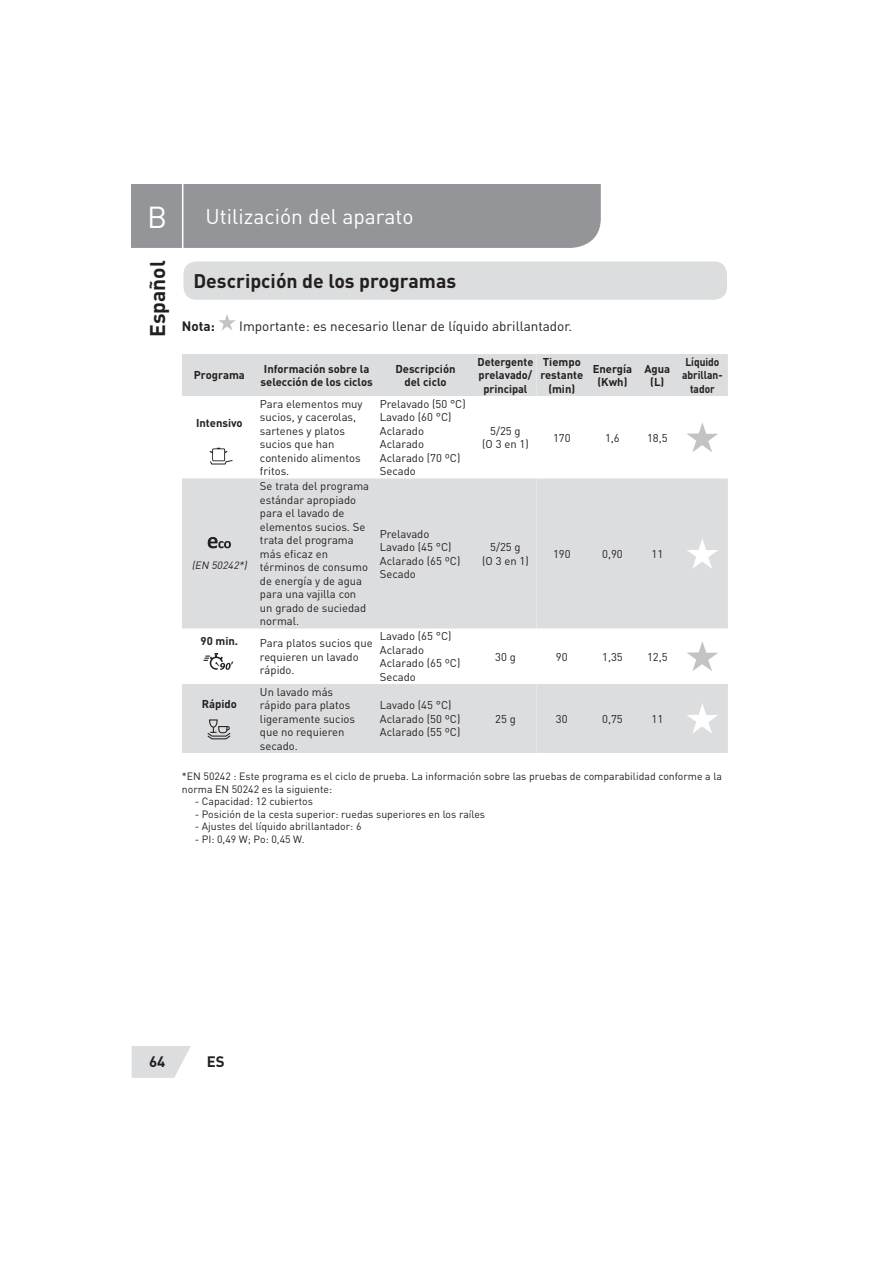
<style>
.page{position:relative;width:893px;height:1263px;background:#fff}
.page>*{position:absolute;margin:0;border:0;box-sizing:border-box;transform-origin:0 0}
.t1{font:30px "DIN Pro";color:#fff}
.t2{font:21px "DIN Pro";color:#fff}
.t3{font:700 21px "DIN Pro";color:#231f20}
.t4{font:700 19.5px "DIN Pro";color:#231f20}
.t5{font:700 15px "DIN Pro";color:#231f20}
.t6{font:13.5px "DIN Pro";color:#231f20}
.t7{font:700 13.5px "DIN Pro";color:#231f20}
.t8{font:11.25px/13.5px "DIN Pro";color:#231f20}
.t9{font:700 11.25px/13.5px "DIN Pro";color:#231f20;text-align:center}
.t10{font:700 11.25px/13.5px "DIN Pro";color:#231f20;text-align:center;scale:.9 1}
.t11{font:10.5px/12.6px "DIN Pro";color:#231f20}
.t12{font:italic 10.5px "DIN Pro";color:#231f20}
</style>
<div class="page">
<svg style="left:132px;top:1046px;width:59px;height:32px;background:#e1e1e2"></svg>
<div style="left:132px;top:185px;width:469px;height:63px;background:#939598"></div>
<hr style="left:182px;top:185px;width:1px;height:71px;background:#fff">
<svg style="left:219px;top:314px;width:17px;height:16px"></svg>
<svg style="left:182px;top:354px;width:354px;height:399px;fill:#dcddde"></svg>
<svg style="left:536px;top:354px;width:192px;height:399px;fill:#dcddde"></svg>
<svg style="left:686px;top:422px;width:32px;height:30px"></svg>
<svg style="left:686px;top:538px;width:32px;height:31px"></svg>
<svg style="left:686px;top:641px;width:32px;height:30px"></svg>
<svg style="left:686px;top:703px;width:32px;height:31px"></svg>
<div style="left:183px;top:261px;width:544px;height:39px;background:#dcddde;border-radius:13px"></div>
<svg style="left:209px;top:448px;width:24px;height:17px"></svg>
<svg style="left:207px;top:719px;width:24px;height:27px"></svg>
<svg style="left:204px;top:653px;width:29px;height:17px"></svg>
<svg style="left:208px;top:537px;width:23px;height:11px"></svg>
<h1 class="t1" style="left:147px;top:206px;width:22px">B</h1>
<h2 class="t3" style="left:150px;top:337px;width:78px;rotate:-90deg">Español</h2>
<h2 class="t2" style="left:206px;top:209px;width:209px">Utilización del aparato</h2>
<h3 class="t4" style="left:193px;top:274px;width:264px">Descripción de los programas</h3>
<p class="t7" style="left:182px;top:321px;width:35px">Nota:</p>
<p class="t6" style="left:239px;top:321px;width:334px">Importante: es necesario llenar de líquido abrillantador.</p>
<p class="t9" style="left:194px;top:370px;width:53px">Programa</p>
<p class="t9" style="left:261px;top:363px;width:114px;text-align:left">Información sobre la selección de los ciclos</p>
<p class="t9" style="left:395px;top:363px;width:62px">Descripción del ciclo</p>
<p class="t9" style="left:478px;top:356px;width:57px">Detergente prelavado/ principal</p>
<p class="t9" style="left:540px;top:356px;width:44px">Tiempo restante (min)</p>
<p class="t9" style="left:593px;top:363px;width:41px">Energía (Kwh)</p>
<p class="t9" style="left:644px;top:363px;width:27px">Agua (L)</p>
<p class="t10" style="left:682px;top:356px;width:47px">Líquido abrillan&shy;tador</p>
<p class="t9" style="left:196px;top:417px;width:48px">Intensivo</p>
<p class="t8" style="left:260px;top:398px;width:104px">Para elementos muy sucios, y cacerolas, sartenes y platos sucios que han contenido alimentos fritos.</p>
<p class="t8" style="left:380px;top:398px;width:88px">Prelavado (50 °C)<br>Lavado (60 °C)<br>Aclarado<br>Aclarado<br>Aclarado (70 ºC)<br>Secado</p>
<p class="t8" style="left:482px;top:425px;width:48px;text-align:center">5/25 g<br>(O 3 en 1)</p>
<p class="t8" style="left:553px;top:432px;width:19px">170</p>
<p class="t8" style="left:605px;top:432px;width:16px">1,6</p>
<p class="t8" style="left:647px;top:432px;width:22px">18,5</p>
<p class="t12" style="left:192px;top:562px;width:59px">(EN 50242*)</p>
<p class="t8" style="left:260px;top:481px;width:111px">Se trata del programa estándar apropiado para el lavado de elementos sucios. Se trata del programa más eficaz en términos de consumo de energía y de agua para una vajilla con un grado de suciedad normal.</p>
<p class="t8" style="left:380px;top:528px;width:82px">Prelavado<br>Lavado (45 °C)<br>Aclarado (65 ºC)<br>Secado</p>
<p class="t9" style="left:201px;top:636px;width:39px">90 min.</p>
<p class="t8" style="left:260px;top:638px;width:114px">Para platos sucios que requieren un lavado rápido.</p>
<p class="t8" style="left:380px;top:631px;width:82px">Lavado (65 °C)<br>Aclarado<br>Aclarado (65 ºC)<br>Secado</p>
<p class="t9" style="left:202px;top:698px;width:37px">Rápido</p>
<p class="t8" style="left:260px;top:686px;width:97px">Un lavado más rápido para platos ligeramente sucios que no requieren secado.</p>
<p class="t8" style="left:380px;top:700px;width:82px">Lavado (45 °C)<br>Aclarado (50 ºC)<br>Aclarado (55 ºC)</p>
<p class="t8" style="left:482px;top:542px;width:48px;text-align:center">5/25 g<br>(O 3 en 1)</p>
<p class="t8" style="left:553px;top:548px;width:19px">190</p>
<p class="t8" style="left:602px;top:548px;width:22px">0,90</p>
<p class="t8" style="left:651px;top:548px;width:13px">11</p>
<p class="t8" style="left:495px;top:651px;width:22px">30 g</p>
<p class="t8" style="left:556px;top:651px;width:13px">90</p>
<p class="t8" style="left:602px;top:651px;width:22px">1,35</p>
<p class="t8" style="left:647px;top:651px;width:22px">12,5</p>
<p class="t8" style="left:495px;top:713px;width:22px">25 g</p>
<p class="t8" style="left:556px;top:713px;width:13px">30</p>
<p class="t8" style="left:602px;top:713px;width:22px">0,75</p>
<p class="t8" style="left:651px;top:713px;width:13px">11</p>
<p class="t11" style="left:182px;top:771px;width:542px">*EN 50242 : Este programa es el ciclo de prueba. La información sobre las pruebas de comparabilidad conforme a la norma EN 50242 es la siguiente:</p>
<p class="t11" style="left:195px;top:796px;width:120px">- Capacidad: 12 cubiertos</p>
<p class="t11" style="left:195px;top:809px;width:292px">- Posición de la cesta superior: ruedas superiores en los raíles</p>
<p class="t11" style="left:195px;top:822px;width:168px">- Ajustes del líquido abrillantador: 6</p>
<p class="t11" style="left:195px;top:834px;width:111px">- PI: 0,49 W; Po: 0,45 W.</p>
<h3 class="t5" style="left:149px;top:1056px;width:18px">64</h3>
<h3 class="t5" style="left:207px;top:1056px;width:19px">ES</h3>
</div>
